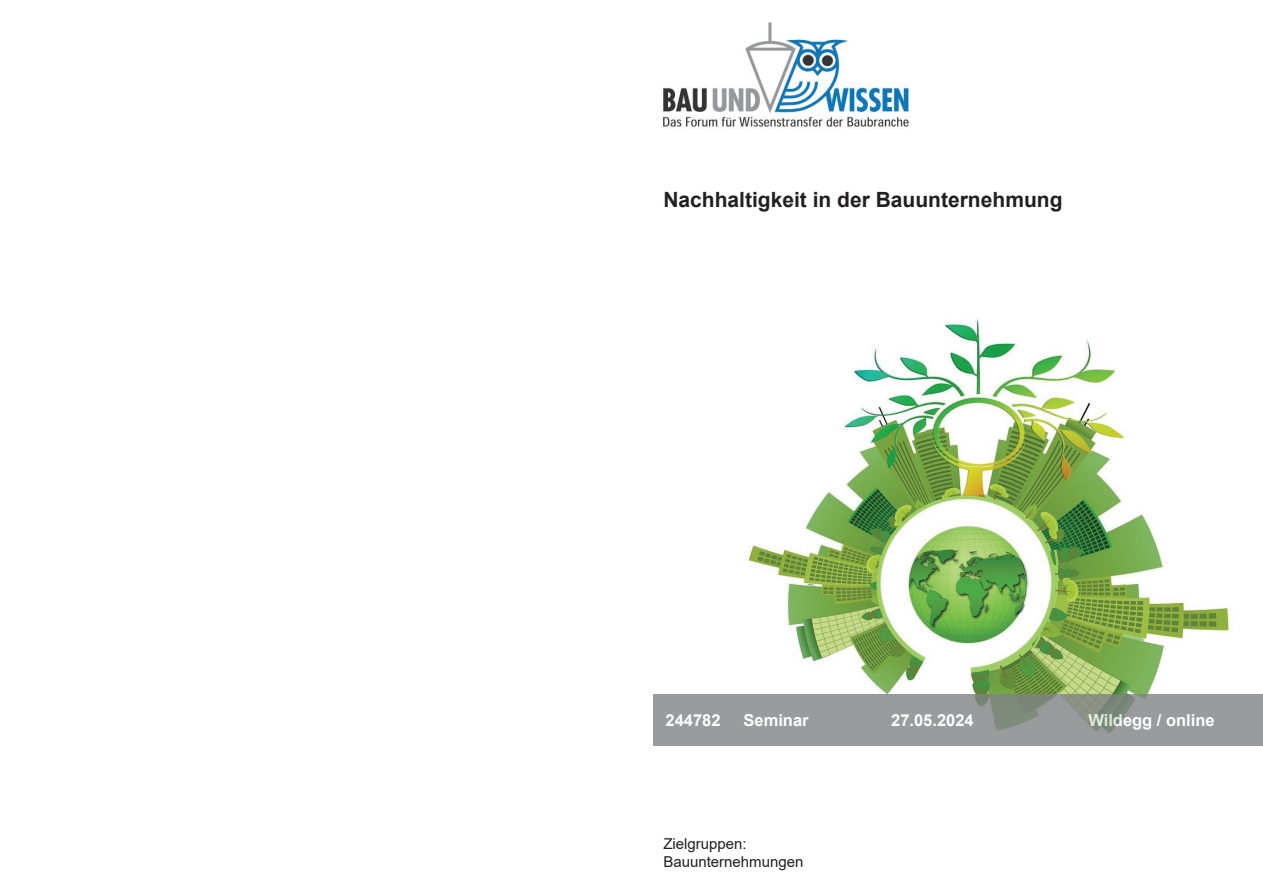
<style>
.page{position:relative;width:1263px;height:893px;background:#fff}
.page>*{position:absolute;margin:0;border:0;box-sizing:border-box;transform-origin:0 0}
.t1{font:700 21px "Arial";color:#231f20}
.t2{font:700 16.5px "Arial";color:#fff}
.t3{font:15px/18px "Arial";color:#231f20}
</style>
<div class="page">
<img style="left:746px;top:319px;width:483px;height:375px">
<img style="left:663px;top:22px;width:246px;height:105px">
<svg style="left:653px;top:694px;width:610px;height:51px;background:#969999"></svg>
<p class="t1" style="left:663px;top:184px;width:401px">Nachhaltigkeit in der Bauunternehmung</p>
<p class="t2" style="left:665px;top:708px;width:57px">244782</p>
<p class="t2" style="left:743px;top:708px;width:67px">Seminar</p>
<p class="t2" style="left:891px;top:708px;width:84px">27.05.2024</p>
<p class="t2" style="left:1088px;top:708px;width:128px">Wildegg / online</p>
<p class="t3" style="left:663px;top:835px;width:142px">Zielgruppen:<br>Bauunternehmungen</p>
</div>
